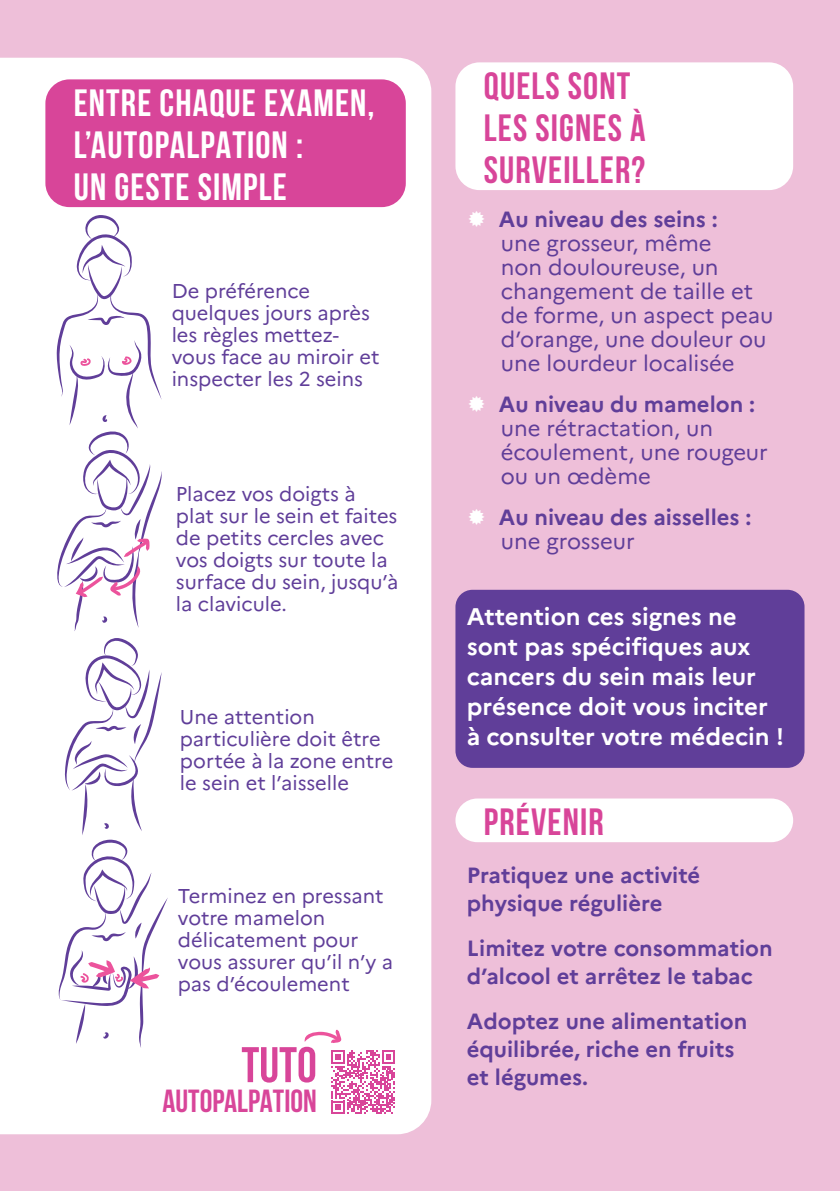
<style>
.page{position:relative;width:840px;height:1191px;background:#fff}
.page>*{position:absolute;margin:0;border:0;box-sizing:border-box;transform-origin:0 0}
.Legende{font:700 50px "Bebas Neue";color:#d84599}
.Titre_rose{font:700 38px/42px "Bebas Neue";letter-spacing:.03em;color:#fff}
.Titre_blanc{font:700 38px/42px "Bebas Neue";letter-spacing:.03em;color:#d84599}
.Legende-2{font:700 32px "Bebas Neue";color:#d84599}
.bold{font:700 24px/30px "Marianne";color:#fff}
.t1{font:22px/24px "Marianne";color:#603e99}
.Texte{font:700 22px/28px "Marianne";color:#603e99}
.Legende-3{font:20px/22px "Marianne";color:#603e99}
.s1{font-weight:700}
.s2{font-weight:400}
</style>
<div class="page">
<div style="left:0;top:0;width:839px;height:1191px;background:#eebfd9"></div>
<div style="left:0;top:58px;width:431px;height:1076px;background:#fff"></div>
<div style="left:45px;top:79px;width:360px;height:128px;background:#d84599;border-radius:24px"></div>
<svg style="left:58px;top:638px;width:110px;height:410px;background:#efebf4"></svg>
<svg style="left:55px;top:215px;width:108px;height:416px;background:#f0ebf4"></svg>
<svg style="left:303px;top:1028px;width:38px;height:15px"></svg>
<div style="left:455px;top:62px;width:337px;height:128px;background:#fff;border-radius:24px"></div>
<div style="left:455px;top:590px;width:349px;height:178px;background:#603e99;border-radius:17px"></div>
<div style="left:455px;top:798px;width:337px;height:44px;background:#fff;border-radius:22px"></div>
<svg style="left:331px;top:1050px;width:64px;height:64px;background:#e997c6"></svg>
<p class="Titre_rose" style="left:74px;top:81px;width:302px">ENTRE CHAQUE EXAMEN,<br>L’AUTOPALPATION :<br>UN GESTE SIMPLE</p>
<p class="Legende-3" style="left:171px;top:280px;width:209px">De préférence quelques jours après les règles mettez&shy;vous face au miroir et inspecter les 2 seins</p>
<p class="Legende-3" style="left:176px;top:483px;width:224px">Placez vos doigts à plat sur le sein et faites de petits cercles avec vos doigts sur toute la surface du sein, jusqu’à la clavicule.</p>
<p class="Legende-3" style="left:180px;top:706px;width:215px">Une attention particulière doit être portée à la zone entre le sein et l’aisselle</p>
<p class="Legende-3" style="left:178px;top:884px;width:216px">Terminez en pressant votre mamelon délicatement pour vous assurer qu’il n’y a pas d’écoulement</p>
<p class="Legende" style="left:241px;top:1037px;width:77px">TUTO</p>
<p class="Legende-2" style="left:162px;top:1083px;width:156px">AUTOPALPATION</p>
<p class="Titre_blanc" style="left:483px;top:64px;width:163px">QUELS SONT<br>LES SIGNES À<br>SURVEILLER?</p>
<p class="t1" style="left:498px;top:207px;width:276px"><span class="s1">Au niveau des seins :<br></span>une grosseur, même<br>non douloureuse, un changement de taille et de forme, un aspect peau d’orange, une douleur ou une lourdeur localisée</p>
<p class="t1" style="left:498px;top:392px;width:270px"><span class="s1">Au niveau du mamelon : </span>une rétractation, un écoulement, une rougeur ou un œdème</p>
<p class="Texte" style="left:498px;top:505px;width:254px;line-height:24px">Au niveau des aisselles : <span class="s2">une grosseur</span></p>
<p class="bold" style="left:466px;top:601px;width:319px">Attention ces signes ne sont pas spécifiques aux cancers du sein mais leur présence doit vous inciter à consulter votre médecin !</p>
<p class="Titre_blanc" style="left:483px;top:800px;width:121px">PRÉVENIR</p>
<p class="Texte" style="left:466px;top:861px;width:235px">Pratiquez une activité physique régulière</p>
<p class="Texte" style="left:466px;top:934px;width:307px">Limitez votre consommation d’alcool et arrêtez le tabac</p>
<p class="Texte" style="left:466px;top:1007px;width:282px">Adoptez une alimentation équilibrée, riche en fruits</p>
<p class="Texte" style="left:466px;top:1063px;width:123px">et légumes.</p>
</div>
